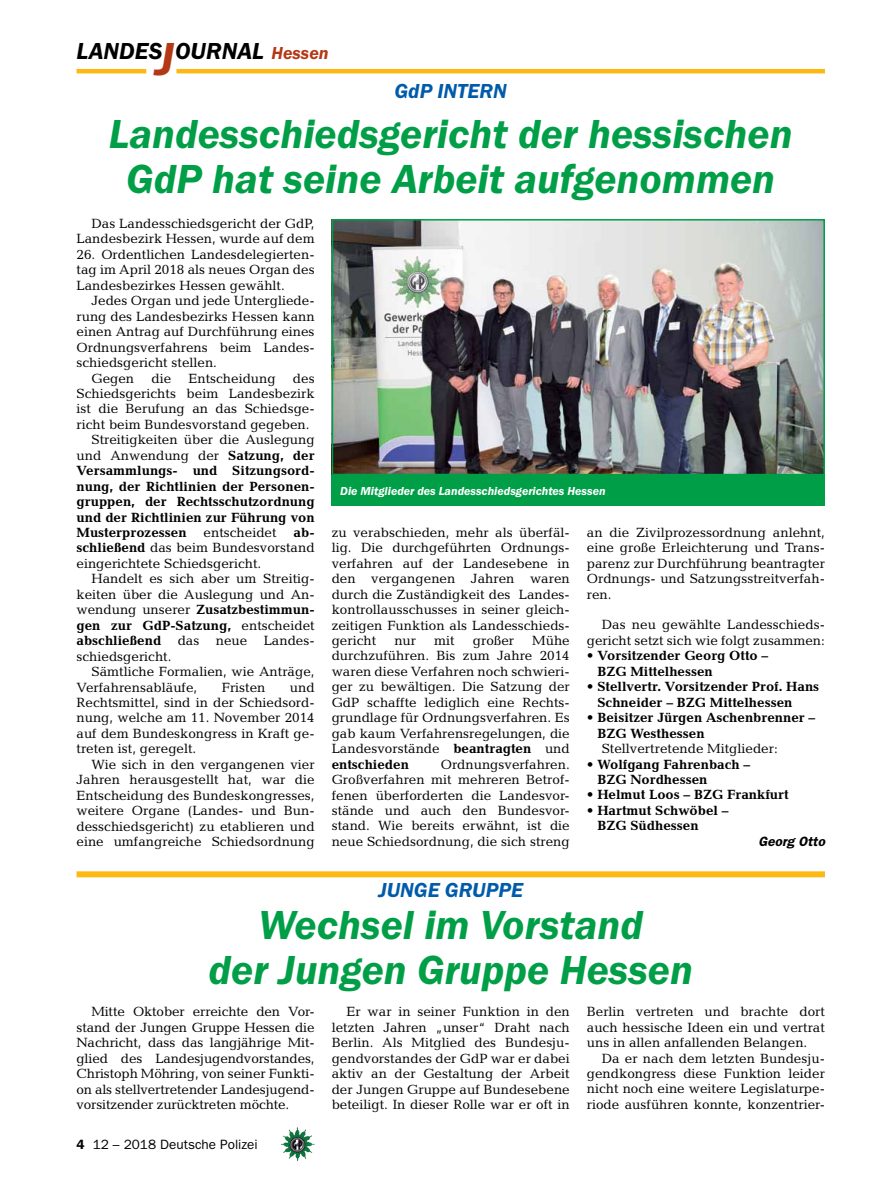
<style>
.page{position:relative;width:893px;height:1191px;background:#fff}
.page>*{position:absolute;margin:0;border:0;box-sizing:border-box;transform-origin:0 0}
.t1{font:italic 600 42px/45px "Franklin Gothic Itc T";color:#009f47;text-align:center}
.t2{font:italic 600 24px "Franklin Gothic Itc T";color:#000}
.t3{font:italic 600 21px "Franklin Gothic Itc T";color:#005baa}
.t4{font:13.5px/15.5px "Candida";color:#000;text-align:justify}
.t5{font:700 13.5px/15.5px "Candida";color:#000}
.t6{font:13.5px "Franklin Gothic";color:#000}
.t7{font:italic 600 13.5px "Franklin Gothic";color:#000}
.t8{font:italic 600 12px "Franklin Gothic Itc T";color:#fff}
.s1{font-size:48px;color:#b33916}
.s2{font-size:18px;color:#b33916}
.s3{font-weight:700}
.s4{font-weight:600}
</style>
<div class="page">
<hr style="left:77px;top:69px;width:69px;height:4px;background:#fdb913">
<hr style="left:176px;top:69px;width:649px;height:4px;background:#fdb913">
<img style="left:281px;top:1128px;width:16px;height:24px">
<img style="left:335px;top:222px;width:487px;height:250px">
<div style="left:332px;top:219px;width:493px;height:256px;border:2px solid #009f47"></div>
<div style="left:332px;top:475px;width:493px;height:31px;background:#009f47"></div>
<div style="left:77px;top:871px;width:748px;height:6px;background:#fdb913"></div>
<h2 class="t2" style="left:77px;top:37px;width:254px">LANDES<span class="s1">J</span>OURNAL <span class="s2">Hessen</span></h2>
<h3 class="t3" style="left:394px;top:79px;width:88px">gdp intern</h3>
<h1 class="t1" style="left:109px;top:111px;width:685px">Landesschiedsgericht der hessischen<br>GdP hat seine Arbeit aufgenommen</h1>
<p class="t4" style="left:77px;top:216px;width:240px;text-align:right">Das Landesschiedsgericht der GdP,<br>Landesbezirk Hessen, wurde auf dem</p>
<p class="t4" style="left:77px;top:247px;width:240px">26. Ordentlichen Landesdelegierten&shy;tag im April 2018 als neues Organ des Landesbezirkes Hessen gewählt.</p>
<p class="t4" style="left:91px;top:293px;width:225px">Jedes Organ und jede Untergliede-</p>
<p class="t4" style="left:77px;top:308px;width:240px">rung des Landesbezirks Hessen kann</p>
<p class="t4" style="left:77px;top:324px;width:240px">einen Antrag auf Durchführung eines</p>
<p class="t4" style="left:77px;top:339px;width:240px">Ordnungsverfahrens beim Landes-</p>
<p class="t4" style="left:77px;top:355px;width:142px">schiedsgericht stellen.</p>
<p class="t4" style="left:91px;top:370px;width:44px">Gegen</p>
<p class="t4" style="left:151px;top:370px;width:21px">die</p>
<p class="t4" style="left:188px;top:370px;width:89px">Entscheidung</p>
<p class="t4" style="left:293px;top:370px;width:23px">des</p>
<p class="t4" style="left:77px;top:386px;width:240px">Schiedsgerichts beim Landesbezirk</p>
<p class="t4" style="left:77px;top:401px;width:240px">ist die Berufung an das Schiedsge-</p>
<p class="t4" style="left:77px;top:416px;width:235px">richt beim Bundesvorstand gegeben.</p>
<p class="t4" style="left:91px;top:432px;width:225px">Streitigkeiten über die Auslegung</p>
<p class="t4" style="left:77px;top:447px;width:240px">und Anwendung der <span class="s3">Satzung, der</span></p>
<p class="t5" style="left:77px;top:463px;width:240px">Versammlungs- und Sitzungsord-</p>
<p class="t5" style="left:77px;top:478px;width:240px">nung, der Richtlinien der Personen-</p>
<p class="t5" style="left:77px;top:494px;width:240px">gruppen, der Rechtsschutzordnung</p>
<p class="t5" style="left:77px;top:509px;width:240px">und der Richtlinien zur Führung von</p>
<p class="t5" style="left:77px;top:524px;width:112px">Musterprozessen</p>
<p class="t4" style="left:204px;top:525px;width:75px">entscheidet</p>
<p class="t4" style="left:77px;top:525px;width:240px;text-indent:217px"><span class="s3">ab&shy;schließend</span> das beim Bundesvorstand eingerichtete Schiedsgericht.</p>
<p class="t4" style="left:77px;top:571px;width:240px;text-indent:15px">Handelt es sich aber um Streitig&shy;keiten über die Auslegung und An&shy;wendung unserer <span class="s3">Zusatzbestimmun&shy;gen zur GdP-Satzung,</span> entscheidet <span class="s3">abschließend</span> das neue Landes&shy;schiedsgericht.</p>
<p class="t4" style="left:77px;top:664px;width:240px;text-indent:15px">Sämtliche Formalien, wie Anträge,<br>Verfahrensabläufe,</p>
<p class="t4" style="left:77px;top:679px;width:240px;text-indent:213px">und Rechtsmittel, sind in der Schiedsord&shy;nung, welche am 11. November 2014 auf dem Bundeskongress in Kraft ge&shy;treten ist, geregelt.</p>
<p class="t4" style="left:77px;top:756px;width:240px;text-indent:15px">Wie sich in den vergangenen vier Jahren herausgestellt hat, war die Entscheidung des Bundeskongresses, weitere Organe (Landes- und Bun&shy;desschiedsgericht) zu etablieren und eine umfangreiche Schiedsordnung</p>
<p class="t4" style="left:222px;top:679px;width:45px">Fristen</p>
<p class="t8" style="left:340px;top:484px;width:267px">Die Mitglieder des Landesschiedsgerichtes Hessen</p>
<p class="t4" style="left:332px;top:524px;width:240px">zu verabschieden, mehr als überfäl&shy;lig. Die durchgeführten Ordnungs&shy;verfahren auf der Landesebene in den vergangenen Jahren waren durch die Zuständigkeit des Landes&shy;kontrollausschusses in seiner gleich&shy;zeitigen Funktion als Landesschieds&shy;gericht</p>
<p class="t4" style="left:332px;top:633px;width:240px;text-indent:201px">Mühe durchzuführen. Bis zum Jahre 2014 waren diese Verfahren noch schwieri&shy;ger zu bewältigen. Die Satzung der GdP schaffte lediglich eine Rechts&shy;grundlage für Ordnungsverfahren. Es gab kaum Verfahrensregelungen, die Landesvorstände <span class="s3">beantragten</span> und <span class="s3">entschieden</span></p>
<p class="t4" style="left:394px;top:633px;width:23px">nur</p>
<p class="t4" style="left:434px;top:633px;width:22px">mit</p>
<p class="t4" style="left:473px;top:633px;width:43px">großer</p>
<p class="t4" style="left:332px;top:756px;width:240px;text-indent:109px">Ordnungsverfahren.<br>Großverfahren mit mehreren Betrof&shy;fenen überforderten die Landesvor&shy;stände und auch den Bundesvor&shy;stand. Wie bereits erwähnt, ist die neue Schiedsordnung, die sich streng</p>
<p class="t4" style="left:587px;top:524px;width:240px">an die Zivilprozessordnung anlehnt, eine große Erleichterung und Trans&shy;parenz zur Durchführung beantragter Ordnungs- und Satzungsstreitverfah&shy;ren.</p>
<p class="t4" style="left:587px;top:617px;width:240px;text-align:right">Das neu gewählte Landesschieds&shy;gericht setzt sich wie folgt zusammen:</p>
<p class="t5" style="left:597px;top:648px;width:172px;text-indent:-11px">• Vorsitzender Georg Otto –<br>BZG Mittelhessen</p>
<p class="t5" style="left:597px;top:679px;width:223px;text-indent:-11px">• Stellvertr. Vorsitzender Prof. Hans<br>Schneider – BZG Mittelhessen</p>
<p class="t5" style="left:597px;top:710px;width:220px;text-indent:-11px">• Beisitzer Jürgen Aschenbrenner –<br>BZG Westhessen</p>
<p class="t4" style="left:602px;top:741px;width:178px">Stellvertretende Mitglieder:</p>
<p class="t5" style="left:597px;top:756px;width:154px;text-indent:-11px">• Wolfgang Fahrenbach –<br>BZG Nordhessen</p>
<p class="t5" style="left:587px;top:787px;width:203px">• Helmut Loos – BZG Frankfurt</p>
<p class="t5" style="left:597px;top:802px;width:133px;text-indent:-11px">• Hartmut Schwöbel –<br>BZG Südhessen</p>
<p class="t7" style="left:758px;top:833px;width:68px">Georg Otto</p>
<h3 class="t3" style="left:378px;top:878px;width:95px">junge gruppe</h3>
<h1 class="t1" style="left:209px;top:902px;width:486px">Wechsel im Vorstand<br>der Jungen Gruppe Hessen</h1>
<p class="t4" style="left:332px;top:1004px;width:240px;text-indent:15px">Er war in seiner Funktion in den letzten Jahren „unser“ Draht nach Berlin. Als Mitglied des Bundesju&shy;gendvorstandes der GdP war er dabei aktiv an der Gestaltung der Arbeit der Jungen Gruppe auf Bundesebene beteiligt. In dieser Rolle war er oft in</p>
<p class="t4" style="left:587px;top:1004px;width:240px">Berlin vertreten und brachte dort auch hessische Ideen ein und vertrat uns in allen anfallenden Belangen.</p>
<p class="t4" style="left:77px;top:1004px;width:240px;text-indent:15px">Mitte Oktober erreichte den Vor&shy;stand der Jungen Gruppe Hessen die Nachricht, dass das langjährige Mit&shy;glied des Landesjugendvorstandes, Christoph Möhring, von seiner Funkti&shy;on als stellvertretender Landesjugend&shy;vorsitzender zurücktreten möchte.</p>
<p class="t4" style="left:587px;top:1050px;width:240px;text-indent:15px">Da er nach dem letzten Bundesju&shy;gendkongress diese Funktion leider nicht noch eine weitere Legislaturpe&shy;riode ausführen konnte, konzentrier-</p>
<p class="t6" style="left:77px;top:1136px;width:183px"><span class="s4">4</span> 12 – 2018 Deutsche Polizei</p>
</div>
